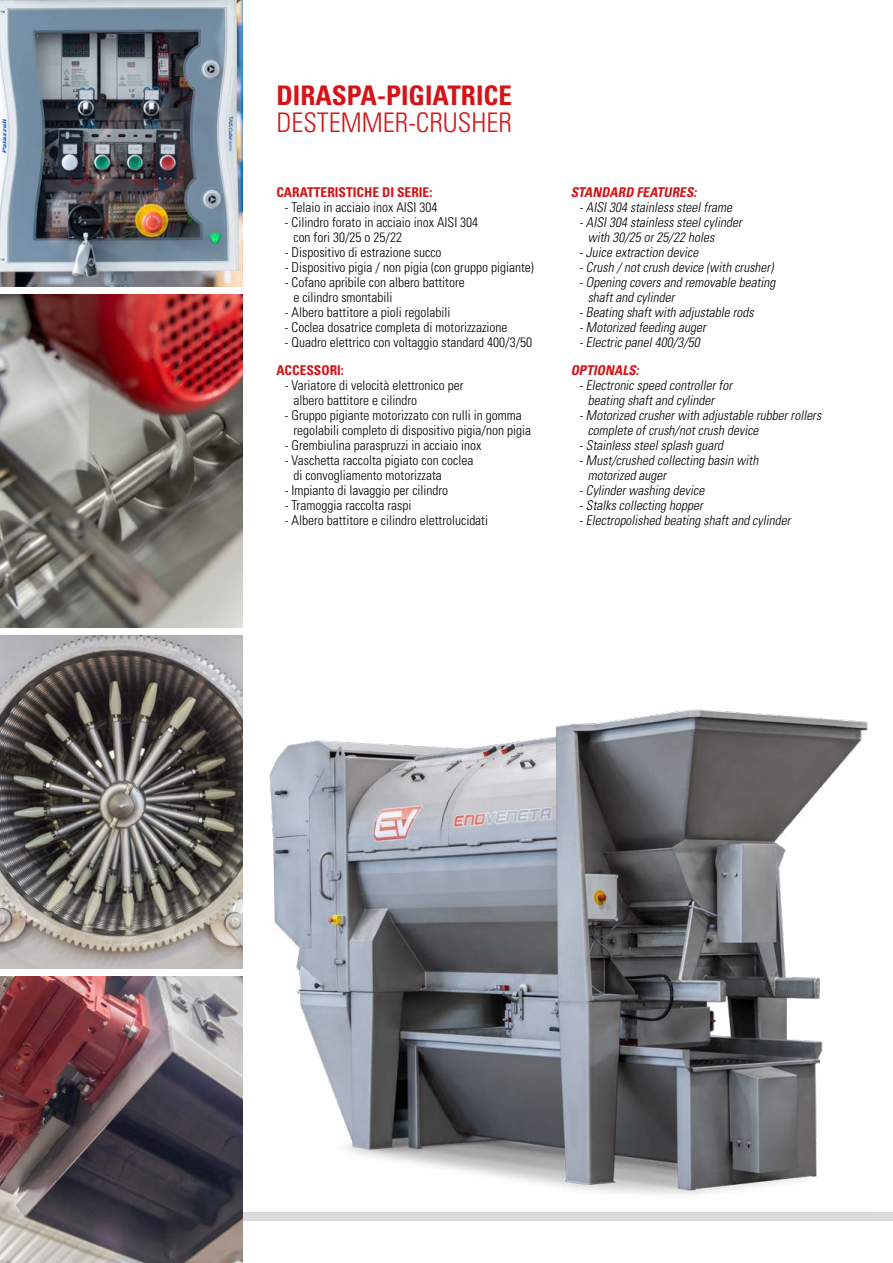
<style>
.page{position:relative;width:893px;height:1263px;background:#fff}
.page>*{position:absolute;margin:0;border:0;box-sizing:border-box;transform-origin:0 0}
.t1{font:700 condensed 27px "Univers LT Std";color:#d51317}
.t2{font:300 condensed 27px "Univers LT Std";color:#d51317}
.t3{font:300 condensed 13.5px/15px "Univers LT Std";color:#000}
.t4{font:italic 300 condensed 13.5px "Univers LT Std";color:#000}
.t5{font:700 condensed 13.5px "Univers LT Std";color:#d51317}
.t6{font:italic 700 condensed 13.5px "Univers LT Std";color:#d51317}
</style>
<div class="page">
<div style="left:85px;top:1212px;width:808px;height:8px;background:#dbdbdb"></div>
<img style="left:0;top:0;width:242px;height:286px">
<img style="left:0;top:294px;width:242px;height:333px">
<img style="left:0;top:636px;width:242px;height:332px">
<img style="left:0;top:977px;width:242px;height:286px">
<img style="left:249px;top:709px;width:629px;height:512px">
<h1 class="t1" style="left:276px;top:78px;width:237px">DIRASPA-PIGIATRICE</h1>
<h1 class="t2" style="left:276px;top:106px;width:237px">DESTEMMER-CRUSHER</h1>
<p class="t5" style="left:276px;top:184px;width:157px">CARATTERISTICHE DI SERIE:</p>
<p class="t3" style="left:285px;top:200px;width:154px">- Telaio in acciaio inox AISI 304</p>
<p class="t3" style="left:293px;top:215px;width:186px;text-indent:-9px">- Cilindro forato in acciaio inox AISI 304 con fori 30/25 o 25/22</p>
<p class="t3" style="left:285px;top:244px;width:158px">- Dispositivo di estrazione succo</p>
<p class="t3" style="left:285px;top:259px;width:250px">- Dispositivo pigia / non pigia (con gruppo pigiante)</p>
<p class="t3" style="left:293px;top:274px;width:173px;text-indent:-9px">- Cofano apribile con albero battitore e cilindro smontabili</p>
<p class="t3" style="left:285px;top:304px;width:167px">- Albero battitore a pioli regolabili</p>
<p class="t3" style="left:285px;top:319px;width:224px">- Coclea dosatrice completa di motorizzazione</p>
<p class="t3" style="left:285px;top:334px;width:249px">- Quadro elettrico con voltaggio standard 400/3/50</p>
<p class="t5" style="left:276px;top:362px;width:69px">ACCESSORI:</p>
<p class="t3" style="left:293px;top:378px;width:172px;text-indent:-9px">- Variatore di velocità elettronico per albero battitore e cilindro</p>
<p class="t3" style="left:293px;top:408px;width:239px;text-indent:-9px">- Gruppo pigiante motorizzato con rulli in gomma regolabili completo di dispositivo pigia/non pigia</p>
<p class="t3" style="left:285px;top:438px;width:198px">- Grembiulina paraspruzzi in acciaio inox</p>
<p class="t3" style="left:293px;top:453px;width:181px;text-indent:-9px">- Vaschetta raccolta pigiato con coclea di convogliamento motorizzata</p>
<p class="t3" style="left:285px;top:483px;width:165px">- Impianto di lavaggio per cilindro</p>
<p class="t3" style="left:285px;top:498px;width:128px">- Tramoggia raccolta raspi</p>
<p class="t3" style="left:285px;top:513px;width:205px">- Albero battitore e cilindro elettrolucidati</p>
<p class="t6" style="left:571px;top:184px;width:130px">STANDARD FEATURES:</p>
<p class="t4" style="left:579px;top:199px;width:157px">-AISI304 stainlesssteelframe</p>
<p class="t4" style="left:579px;top:214px;width:167px">-AISI304 stainlesssteelcylinder</p>
<p class="t4" style="left:588px;top:229px;width:131px">with 30/25 or25/22 holes</p>
<p class="t4" style="left:579px;top:244px;width:124px">-Juice extraction device</p>
<p class="t4" style="left:579px;top:259px;width:199px">-Crush /notcrush device (with crusher)</p>
<p class="t4" style="left:579px;top:274px;width:201px">-Opening coversand removable beating</p>
<p class="t4" style="left:588px;top:289px;width:91px">shaftand cylinder</p>
<p class="t4" style="left:579px;top:304px;width:179px">-Beating shaftwith adjustable rods</p>
<p class="t4" style="left:579px;top:319px;width:131px">-Motorized feeding auger</p>
<p class="t4" style="left:579px;top:334px;width:125px">-Electricpanel400/3/50</p>
<p class="t6" style="left:571px;top:362px;width:73px">OPTIONALS:</p>
<p class="t4" style="left:579px;top:377px;width:157px">-Electronicspeed controllerfor</p>
<p class="t4" style="left:588px;top:392px;width:131px">beating shaftand cylinder</p>
<p class="t4" style="left:579px;top:407px;width:246px">-Motorized crusherwith adjustable rubberrollers</p>
<p class="t4" style="left:588px;top:422px;width:175px">complete ofcrush/notcrush device</p>
<p class="t4" style="left:579px;top:437px;width:148px">-Stainlesssteelsplash guard</p>
<p class="t4" style="left:579px;top:452px;width:184px">-Must/crushed collecting basin with</p>
<p class="t4" style="left:588px;top:467px;width:83px">motorized auger</p>
<p class="t4" style="left:579px;top:482px;width:130px">-Cylinderwashing device</p>
<p class="t4" style="left:579px;top:497px;width:128px">-Stalkscollecting hopper</p>
<p class="t4" style="left:579px;top:512px;width:216px">-Electropolished beating shaftand cylinder</p>
</div>
